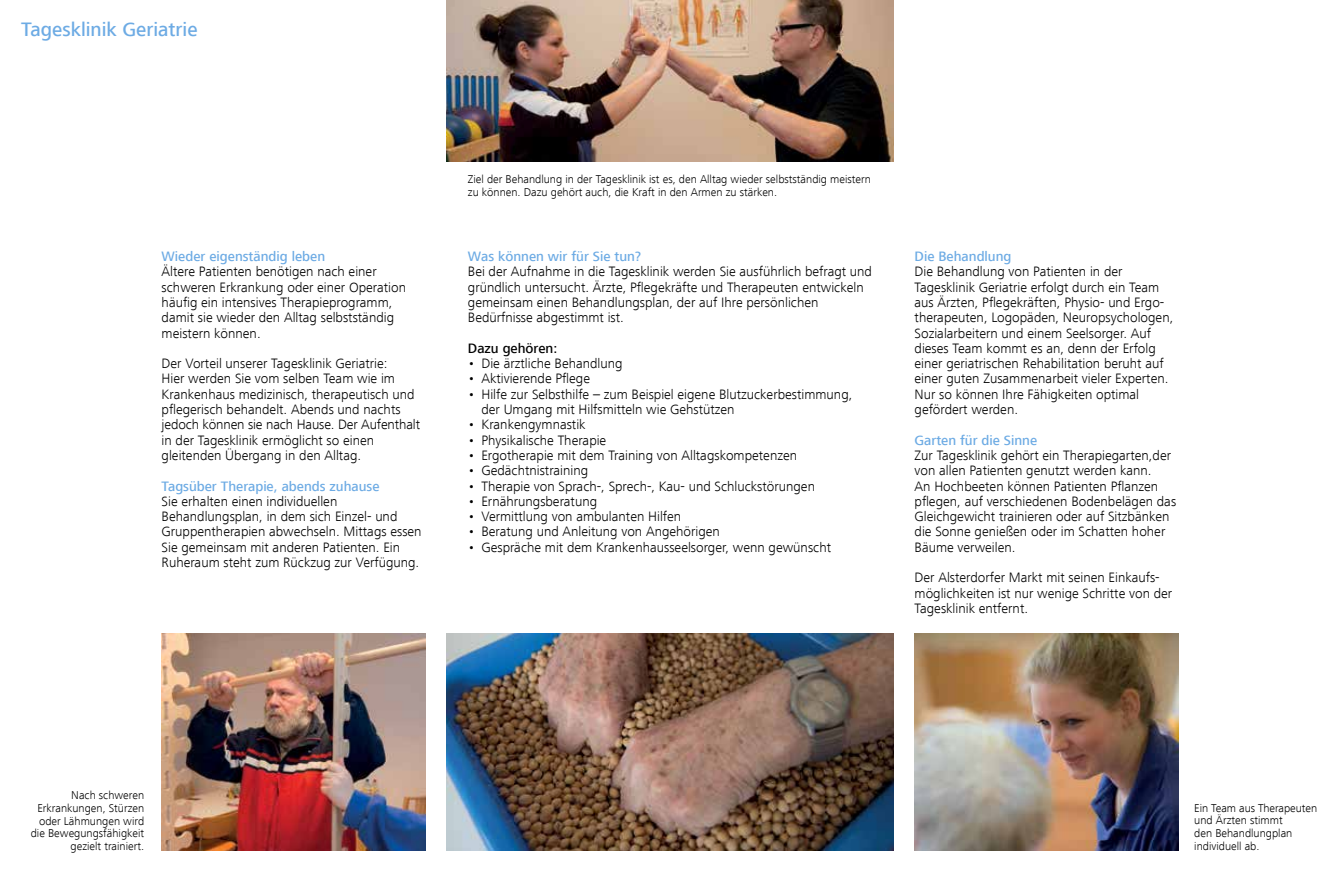
<style>
.page{position:relative;width:1340px;height:893px;background:#fff}
.page>*{position:absolute;margin:0;border:0;box-sizing:border-box;transform-origin:0 0}
.t1{font:500 20.1px "Frutiger Next LT";color:#6dabe4}
.t2{font:300 14.1px/15.3px "Frutiger Next LT";color:#000}
.t3{font:500 14.1px "Frutiger Next LT";color:#6dabe4}
.t4{font:500 14.1px "Frutiger Next LT";color:#000}
.t5{font:300 11.7px/12.8px "Frutiger Next LT";color:#000}
</style>
<div class="page">
<img style="left:446px;top:634px;width:447px;height:216px">
<img style="left:446px;top:0;width:447px;height:162px">
<img style="left:162px;top:634px;width:263px;height:216px">
<img style="left:914px;top:634px;width:264px;height:216px">
<h1 class="t1" style="left:21px;top:18px;width:178px">Tagesklinik Geriatrie</h1>
<p class="t3" style="left:162px;top:248px;width:165px">Wieder eigenständig leben</p>
<p class="t2" style="left:162px;top:264px;width:246px">Ältere Patienten benötigen nach einer schweren Erkrankung oder einer Operation häufig ein intensives Therapieprogramm, damit sie wieder den Alltag selbstständig meistern können.</p>
<p class="t2" style="left:162px;top:356px;width:260px">Der Vorteil unserer Tagesklinik Geriatrie:<br>Hier werden Sie vom selben Team wie im Krankenhaus medizinisch, therapeutisch und pflegerisch behandelt. Abends und nachts jedoch können sie nach Hause. Der Aufenthalt in der Tagesklinik ermöglicht so einen gleitenden Übergang in den Alltag.</p>
<p class="t3" style="left:162px;top:478px;width:219px">Tagsüber Therapie, abends zuhause</p>
<p class="t2" style="left:162px;top:494px;width:261px">Sie erhalten einen individuellen Behandlungsplan, in dem sich Einzel- und Gruppentherapien abwechseln. Mittags essen Sie gemeinsam mit anderen Patienten. Ein Ruheraum steht zum Rückzug zur Verfügung.</p>
<p class="t5" style="left:468px;top:173px;width:404px">Ziel der Behandlung in der Tagesklinik ist es, den Alltag wieder selbstständig meistern zu können. Dazu gehört auch, die Kraft in den Armen zu stärken.</p>
<p class="t3" style="left:468px;top:248px;width:175px">Was können wir für Sie tun?</p>
<p class="t2" style="left:468px;top:264px;width:405px">Bei der Aufnahme in die Tagesklinik werden Sie ausführlich befragt und gründlich untersucht. Ärzte, Pflegekräfte und Therapeuten entwickeln gemeinsam einen Behandlungsplan, der auf Ihre persönlichen Bedürfnisse abgestimmt ist.</p>
<p class="t4" style="left:468px;top:340px;width:91px">Dazu gehören:</p>
<p class="t2" style="left:468px;top:356px;width:156px">• Die ärztliche Behandlung</p>
<p class="t2" style="left:468px;top:371px;width:124px">• Aktivierende Pflege</p>
<p class="t2" style="left:481px;top:386px;width:372px;text-indent:-14px">• Hilfe zur Selbsthilfe – zum Beispiel eigene Blutzuckerbestimmung, der Umgang mit Hilfsmitteln wie Gehstützen</p>
<p class="t2" style="left:468px;top:417px;width:119px">• Krankengymnastik</p>
<p class="t2" style="left:468px;top:432px;width:140px">• Physikalische Therapie</p>
<p class="t2" style="left:468px;top:448px;width:331px">• Ergotherapie mit dem Training von Alltagskompetenzen</p>
<p class="t2" style="left:468px;top:463px;width:122px">• Gedächtnistraining</p>
<p class="t2" style="left:468px;top:478px;width:348px">• Therapie von Sprach-, Sprech-, Kau- und Schluckstörungen</p>
<p class="t2" style="left:468px;top:494px;width:131px">• Ernährungsberatung</p>
<p class="t2" style="left:468px;top:509px;width:215px">• Vermittlung von ambulanten Hilfen</p>
<p class="t2" style="left:468px;top:524px;width:253px">• Beratung und Anleitung von Angehörigen</p>
<p class="t2" style="left:468px;top:539px;width:365px">• Gespräche mit dem Krankenhausseelsorger, wenn gewünscht</p>
<p class="t3" style="left:914px;top:248px;width:98px">Die Behandlung</p>
<p class="t2" style="left:914px;top:264px;width:260px">Die Behandlung von Patienten in der Tagesklinik Geriatrie erfolgt durch ein Team aus Ärzten, Pflegekräften, Physio- und Ergo&shy;therapeuten, Logopäden, Neuropsychologen, Sozialarbeitern und einem Seelsorger. Auf dieses Team kommt es an, denn der Erfolg einer geriatrischen Rehabilitation beruht auf einer guten Zusammenarbeit vieler Experten.<br>Nur so können Ihre Fähigkeiten optimal gefördert werden.</p>
<p class="t3" style="left:914px;top:432px;width:124px">Garten für die Sinne</p>
<p class="t2" style="left:914px;top:448px;width:263px">Zur Tagesklinik gehört ein Therapiegarten,der von allen Patienten genutzt werden kann.<br>An Hochbeeten können Patienten Pflanzen pflegen, auf verschiedenen Bodenbelägen das Gleichgewicht trainieren oder auf Sitzbänken die Sonne genießen oder im Schatten hoher Bäume verweilen.</p>
<p class="t2" style="left:914px;top:570px;width:259px">Der Alsterdorfer Markt mit seinen Einkaufs&shy;möglichkeiten ist nur wenige Schritte von der<br>Tagesklinik entfernt.</p>
<p class="t5" style="left:31px;top:789px;width:115px;text-align:right">Nach schweren<br>Erkrankungen, Stürzen oder Lähmungen wird die Bewegungsfähigkeit gezielt trainiert.</p>
<p class="t5" style="left:1194px;top:801px;width:124px">Ein Team aus Therapeuten und Ärzten stimmt<br>den Behandlungplan individuell ab.</p>
</div>
